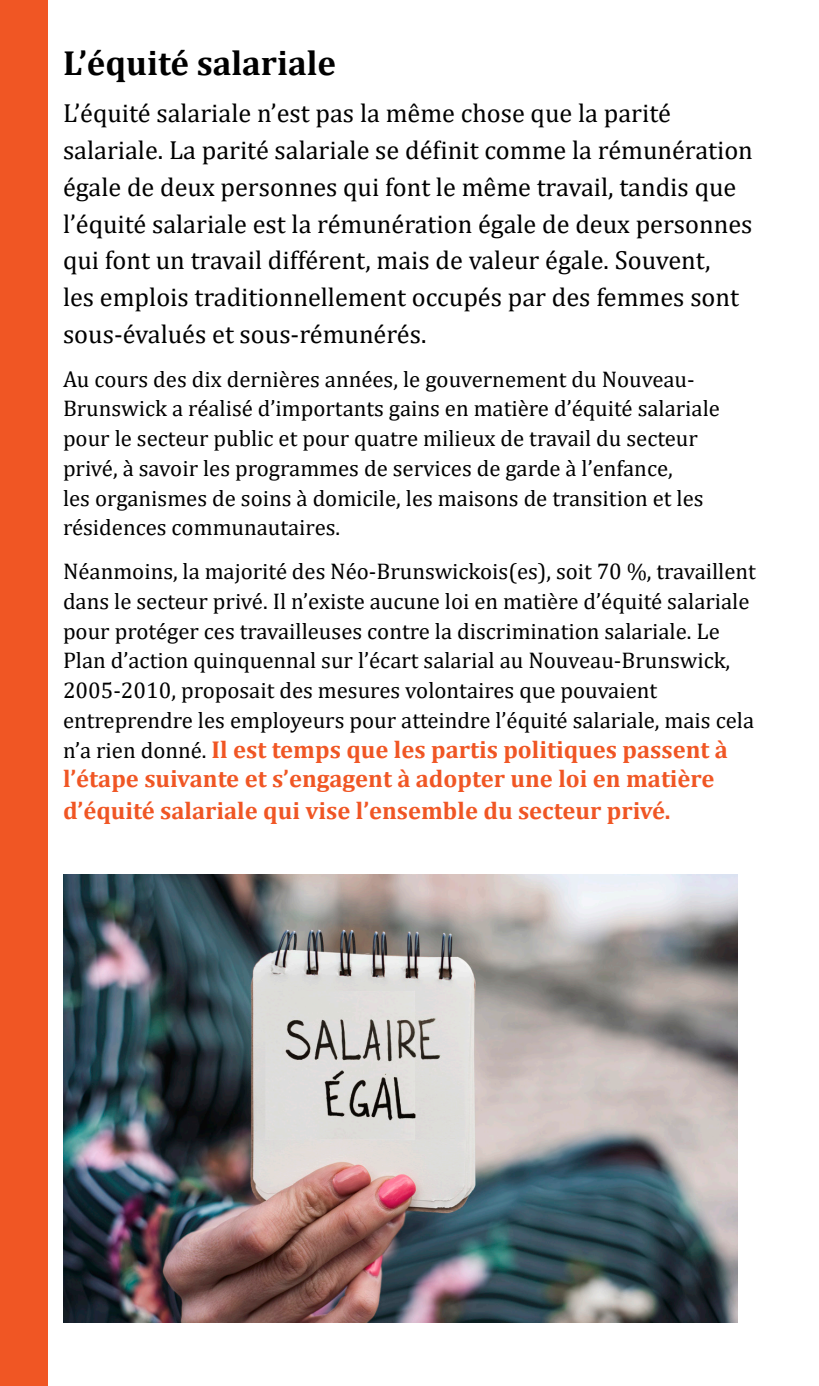
<style>
.page{position:relative;width:819px;height:1386px;background:#fff}
.page>*{position:absolute;margin:0;border:0;box-sizing:border-box;transform-origin:0 0}
.subheading{font:700 35px "Cambria";color:#000}
.Paragraph_Style_1{font:26.25px/36.8px "Cambria";color:#000}
.Paragraph_Style_1-2{font:700 24.5px/30.6px "Cambria";color:#f05624}
.Paragraph_Style_1-3{font:22.75px/29.8px "Cambria";color:#000}
.s1{font-weight:400;font-size:22.75px;color:#000}
</style>
<div class="page">
<div style="left:0;top:0;width:48px;height:1386px;background:#f05624"></div>
<img style="left:63px;top:874px;width:674px;height:449px">
<p class="subheading" style="left:63px;top:38px;width:275px">L’équité salariale</p>
<p class="Paragraph_Style_1" style="left:63px;top:95px;width:691px">L’équité salariale n’est pas la même chose que la parité salariale. La parité salariale se définit comme la rémunération égale de deux personnes qui font le même travail, tandis que l’équité salariale est la rémunération égale de deux personnes qui font un travail différent, mais de valeur égale. Souvent,<br>les emplois traditionnellement occupés par des femmes sont sous-évalués et sous-rémunérés.</p>
<p class="Paragraph_Style_1-3" style="left:63px;top:364px;width:659px">Au cours des dix dernières années, le gouvernement du Nouveau-Brunswick a réalisé d’importants gains en matière d’équité salariale pour le secteur public et pour quatre milieux de travail du secteur privé, à savoir les programmes de services de garde à l’enfance,<br>les organismes de soins à domicile, les maisons de transition et les résidences communautaires.</p>
<p class="Paragraph_Style_1-3" style="left:63px;top:556px;width:694px">Néanmoins, la majorité des Néo-Brunswickois(es), soit 70 %, travaillent dans le secteur privé. Il n’existe aucune loi en matière d’équité salariale pour protéger ces travailleuses contre la discrimination salariale. Le Plan d’action quinquennal sur l’écart salarial au Nouveau-Brunswick, 2005-2010, proposait des mesures volontaires que pouvaient entreprendre les employeurs pour atteindre l’équité salariale, mais cela</p>
<p class="Paragraph_Style_1-2" style="left:63px;top:733px;width:667px"><span class="s1">n’a rien donné.</span> Il est temps que les partis politiques passent à l’étape suivante et s’engagent à adopter une loi en matière d’équité salariale qui vise l’ensemble du secteur privé.</p>
</div>
